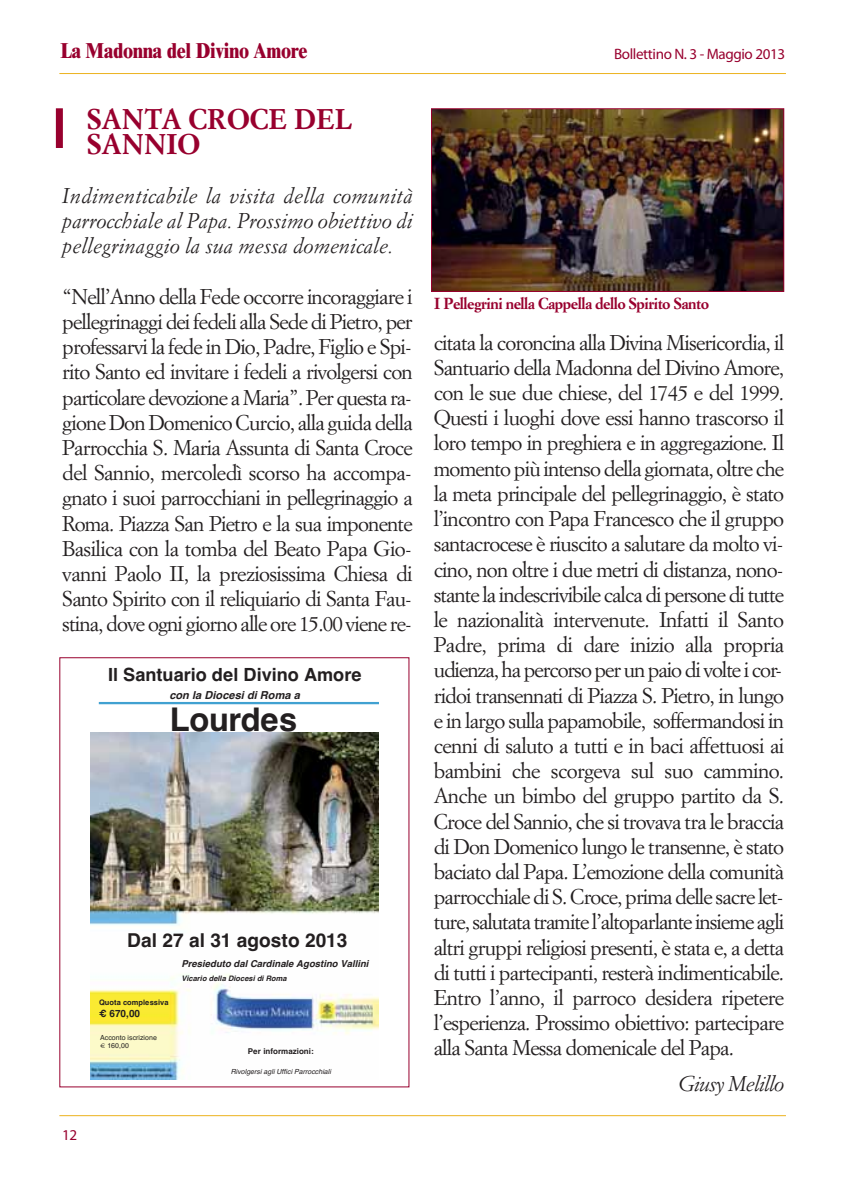
<style>
.page{position:relative;width:844px;height:1191px;background:#fff}
.page>*{position:absolute;margin:0;border:0;box-sizing:border-box;transform-origin:0 0}
.t1{font:32.55px "Helvetica Bold+T42";letter-spacing:-.01em;color:#231f20}
.t2{font:700 28px/24.5px "Simoncini Garamond Std";color:#98002e}
.t3{font:800 21.7px "Times New Roman";letter-spacing:-.015em;color:#98002e;scale:.87 1}
.t4{font:21px/25.2px "Simoncini Garamond Std";letter-spacing:-.04em;color:#231f20;text-align:justify}
.t5{font:italic 21px/25.2px "Simoncini Garamond Std";color:#231f20;text-align:justify}
.t6{font:italic 21px "Simoncini Garamond Std";letter-spacing:-.04em;color:#231f20}
.t7{font:19.07px "Helvetica Bold+T42";color:#231f20}
.t8{font:18.2px "Helvetica Bold+T42";color:#231f20}
.t9{font:700 15.75px "Simoncini Garamond Std";letter-spacing:-.03em;color:#98002e}
.t10{font:15.05px "Myriad Pro";letter-spacing:-.025em;color:#98002e}
.t11{font:11.03px "Helvetica Bold Oblique+T42";letter-spacing:.005em;color:#231f20}
.t12{font:9.97px "Helvetica Bold+T42";color:#231f20}
.t13{font:9.62px "Helvetica Bold Oblique+T42";color:#231f20}
.t14{font:8.05px "Helvetica Bold+T42";letter-spacing:.005em;color:#231f20}
.t15{font:7.52px "Helvetica Bold Oblique+T42";letter-spacing:.005em;color:#231f20}
.t16{font:7.52px "Helvetica Bold+T42";letter-spacing:.005em;color:#231f20}
.t17{font:7px "Helvetica Oblique+T42";color:#231f20}
.t18{font:7px/8.4px "Helvetica+T42";color:#231f20}
</style>
<div class="page">
<img style="left:433px;top:110px;width:349px;height:180px">
<div style="left:431px;top:108px;width:353px;height:184px;border:1px solid #98002e"></div>
<div style="left:56px;top:108px;width:7px;height:40px;background:#98002e"></div>
<hr style="left:59px;top:73px;width:726px;height:1px;background:#ecb31f">
<hr style="left:59px;top:1115px;width:726px;height:1px;background:#ecb31f">
<img style="left:90px;top:732px;width:288px;height:348px">
<hr style="left:99px;top:702px;width:279px;height:2px;background:#41a1d1">
<p class="t3" style="left:60px;top:38px;width:286px">La Madonna del Divino Amore</p>
<p class="t10" style="left:614px;top:45px;width:172px">Bollettino N. 3 - Maggio 2013</p>
<h2 class="t2" style="left:87px;top:107px;width:267px">SANTA CROCE DEL<br>SANNIO</h2>
<p class="t5" style="left:62px;top:184px;width:352px">Indimenticabile la visita della comunità parrocchiale al Papa. Prossimo obiettivo di pellegrinaggio la sua messa domenicale.</p>
<p class="t4" style="left:62px;top:285px;width:352px">“Nell’Anno della Fede occorre incoraggiare i pellegrinaggi dei fedeli alla Sede di Pietro, per professarvi la fede in Dio, Padre, Figlio e Spi&shy;rito Santo ed invitare i fedeli a rivolgersi con particolare devozione a Maria”. Per questa ra&shy;gione Don Domenico Curcio, alla guida della Parrocchia S. Maria Assunta di Santa Croce del Sannio, mercoledì scorso ha accompa&shy;gnato i suoi parrocchiani in pellegrinaggio a Roma. Piazza San Pietro e la sua imponente Basilica con la tomba del Beato Papa Gio&shy;vanni Paolo II, la preziosissima Chiesa di Santo Spirito con il reliquiario di Santa Fau&shy;stina, dove ogni giorno alle ore 15.00 viene re-</p>
<p class="t8" style="left:108px;top:668px;width:255px">Il Santuario del Divino Amore</p>
<p class="t11" style="left:169px;top:691px;width:132px">con la Diocesi di Roma a</p>
<h1 class="t1" style="left:170px;top:708px;width:129px">Lourdes</h1>
<p class="t7" style="left:127px;top:932px;width:222px">Dal 27 al 31 agosto 2013</p>
<p class="t10" style="left:62px;top:1126px;width:17px">12</p>
<p class="t16" style="left:99px;top:999px;width:71px">Quota complessiva</p>
<p class="t12" style="left:99px;top:1009px;width:43px">€ 670,00</p>
<p class="t18" style="left:100px;top:1034px;width:58px">Acconto iscrizione € 160,00</p>
<p class="t13" style="left:181px;top:960px;width:189px">Presieduto dal Cardinale Agostino Vallini</p>
<p class="t15" style="left:181px;top:976px;width:107px">Vicario della Diocesi di Roma</p>
<p class="t14" style="left:248px;top:1048px;width:67px">Per informazioni:</p>
<p class="t17" style="left:231px;top:1067px;width:102px">Rivolgersi agli Uffici Parrocchiali</p>
<p class="t9" style="left:434px;top:295px;width:276px">I Pellegrini nella Cappella dello Spirito Santo</p>
<p class="t4" style="left:433px;top:331px;width:352px">citata la coroncina alla Divina Misericordia, il Santuario della Madonna del Divino Amore, con le sue due chiese, del 1745 e del 1999.<br>Questi i luoghi dove essi hanno trascorso il loro tempo in preghiera e in aggregazione. Il momento più intenso della giornata, oltre che la meta principale del pellegrinaggio, è stato l’incontro con Papa Francesco che il gruppo santacrocese è riuscito a salutare da molto vi&shy;cino, non oltre i due metri di distanza, nono&shy;stante la indescrivibile calca di persone di tutte le nazionalità intervenute. Infatti il Santo Padre, prima di dare inizio alla propria udienza, ha percorso per un paio di volte i cor&shy;ridoi transennati di Piazza S. Pietro, in lungo e in largo sulla papamobile, soffermandosi in cenni di saluto a tutti e in baci affettuosi ai bambini che scorgeva sul suo cammino.<br>Anche un bimbo del gruppo partito da S.<br>Croce del Sannio, che si trovava tra le braccia di Don Domenico lungo le transenne, è stato baciato dal Papa. L’emozione della comunità parrocchiale di S. Croce, prima delle sacre let&shy;ture, salutata tramite l’altoparlante insieme agli altri gruppi religiosi presenti, è stata e, a detta di tutti i partecipanti, resterà indimenticabile.<br>Entro l’anno, il parroco desidera ripetere l’esperienza. Prossimo obiettivo: partecipare alla Santa Messa domenicale del Papa.</p>
<p class="t6" style="left:678px;top:1073px;width:107px">Giusy Melillo</p>
</div>
